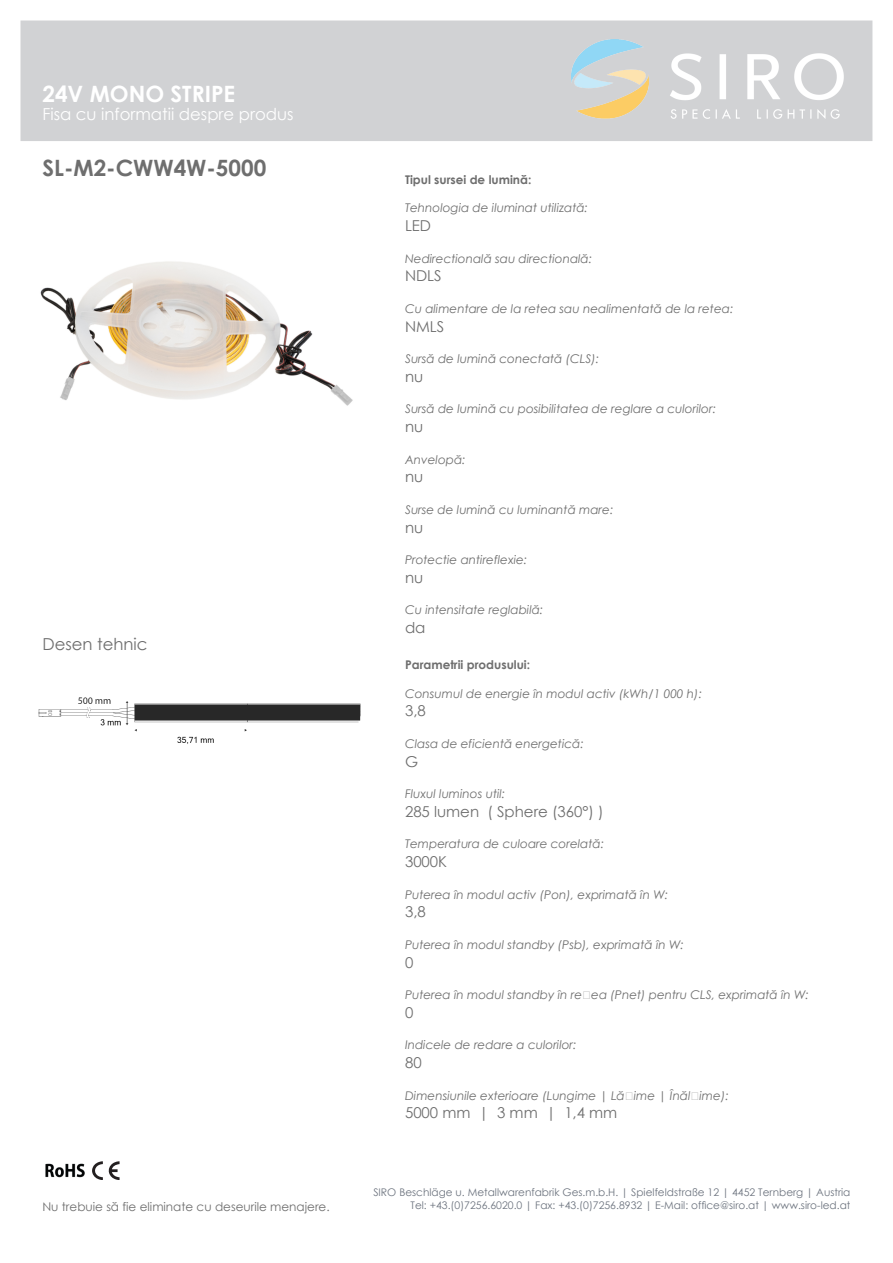
<style>
.page{position:relative;width:893px;height:1263px;background:#fff}
.page>*{position:absolute;margin:0;border:0;box-sizing:border-box;transform-origin:0 0}
.t1{font:700 22.5px "Century Gothic";color:#6e6e6e}
.t2{font:700 22.5px "Century Gothic";color:#fff}
.t3{font:16.5px "Century Gothic";color:#fff}
.t4{font:16.5px "Century Gothic";color:#6e6e6e}
.t5{font:15px "Century Gothic";color:#6e6e6e}
.t6{font:italic 12px "Century Gothic";color:#6e6e6e}
.t7{font:12px "Century Gothic";color:#6e6e6e}
.t8{font:700 12px "Century Gothic";color:#6e6e6e}
.t9{font:10.5px/12.6px "Century Gothic";color:#6d747f;text-align:right}
</style>
<div class="page">
<div style="left:21px;top:21px;width:851px;height:120px;background:#d1d2d4"></div>
<img style="left:571px;top:40px;width:272px;height:78px">
<img style="left:45px;top:1163px;width:40px;height:15px">
<svg style="left:92px;top:1161px;width:27px;height:19px"></svg>
<img style="left:40px;top:261px;width:313px;height:145px">
<img style="left:38px;top:697px;width:323px;height:47px">
<h1 class="t2" style="left:42px;top:80px;width:194px">24V MONO STRIPE</h1>
<h2 class="t3" style="left:42px;top:104px;width:253px">Fisa cu informatii despre produs</h2>
<h1 class="t1" style="left:42px;top:154px;width:225px">SL-M2-CWW4W-5000</h1>
<h2 class="t4" style="left:42px;top:633px;width:107px">Desen tehnic</h2>
<p class="t7" style="left:42px;top:1199px;width:289px">Nu trebuie să fie eliminate cu deseurile menajere.</p>
<p class="t8" style="left:405px;top:172px;width:128px">Tipul sursei de lumină:</p>
<p class="t6" style="left:405px;top:201px;width:184px">Tehnologia de iluminat utilizată:</p>
<p class="t5" style="left:405px;top:216px;width:28px">LED</p>
<p class="t6" style="left:405px;top:251px;width:189px">Nedirectională sau directională:</p>
<p class="t5" style="left:405px;top:267px;width:38px">NDLS</p>
<p class="t6" style="left:405px;top:301px;width:330px">Cu alimentare de la retea sau nealimentată de la retea:</p>
<p class="t5" style="left:405px;top:317px;width:41px">NMLS</p>
<p class="t6" style="left:405px;top:351px;width:196px">Sursă de lumină conectată (CLS):</p>
<p class="t5" style="left:405px;top:367px;width:20px">nu</p>
<p class="t6" style="left:405px;top:402px;width:312px">Sursă de lumină cu posibilitatea de reglare a culorilor:</p>
<p class="t5" style="left:405px;top:417px;width:20px">nu</p>
<p class="t6" style="left:405px;top:452px;width:62px">Anvelopă:</p>
<p class="t5" style="left:405px;top:468px;width:20px">nu</p>
<p class="t6" style="left:405px;top:502px;width:210px">Surse de lumină cu luminantă mare:</p>
<p class="t5" style="left:405px;top:518px;width:20px">nu</p>
<p class="t6" style="left:405px;top:552px;width:124px">Protectie antireflexie:</p>
<p class="t5" style="left:405px;top:568px;width:20px">nu</p>
<p class="t6" style="left:405px;top:603px;width:140px">Cu intensitate reglabilă:</p>
<p class="t5" style="left:405px;top:618px;width:22px">da</p>
<p class="t8" style="left:405px;top:657px;width:127px">Parametrii produsului:</p>
<p class="t6" style="left:405px;top:686px;width:298px">Consumul de energie în modul activ (kWh/1 000 h):</p>
<p class="t5" style="left:405px;top:702px;width:22px">3,8</p>
<p class="t6" style="left:405px;top:736px;width:180px">Clasa de eficientă energetică:</p>
<p class="t5" style="left:405px;top:752px;width:15px">G</p>
<p class="t6" style="left:405px;top:786px;width:102px">Fluxul luminos util:</p>
<p class="t5" style="left:405px;top:802px;width:200px">285 lumen ( Sphere (360°) )</p>
<p class="t6" style="left:405px;top:837px;width:200px">Temperatura de culoare corelată:</p>
<p class="t5" style="left:405px;top:852px;width:44px">3000K</p>
<p class="t6" style="left:405px;top:887px;width:265px">Puterea în modul activ (Pon), exprimată în W:</p>
<p class="t5" style="left:405px;top:903px;width:22px">3,8</p>
<p class="t6" style="left:405px;top:937px;width:280px">Puterea în modul standby (Psb), exprimată în W:</p>
<p class="t5" style="left:405px;top:953px;width:10px">0</p>
<p class="t6" style="left:405px;top:987px;width:405px">Puterea în modul standby în rețea (Pnet) pentru CLS, exprimată în W:</p>
<p class="t5" style="left:405px;top:1003px;width:10px">0</p>
<p class="t6" style="left:405px;top:1038px;width:173px">Indicele de redare a culorilor:</p>
<p class="t5" style="left:405px;top:1053px;width:18px">80</p>
<p class="t6" style="left:405px;top:1088px;width:325px">Dimensiunile exterioare (Lungime | Lățime | Înălțime):</p>
<p class="t5" style="left:405px;top:1104px;width:214px">5000 mm | 3 mm | 1,4 mm</p>
<p class="t9" style="left:373px;top:1186px;width:479px">SIRO Beschläge u. Metallwarenfabrik Ges.m.b.H. | Spielfeldstraße 12 | 4452 Ternberg | Austria<br>Tel: +43.(0)7256.6020.0 | Fax: +43.(0)7256.8932 | E-Mail: office@siro.at | www.siro-led.at</p>
</div>
